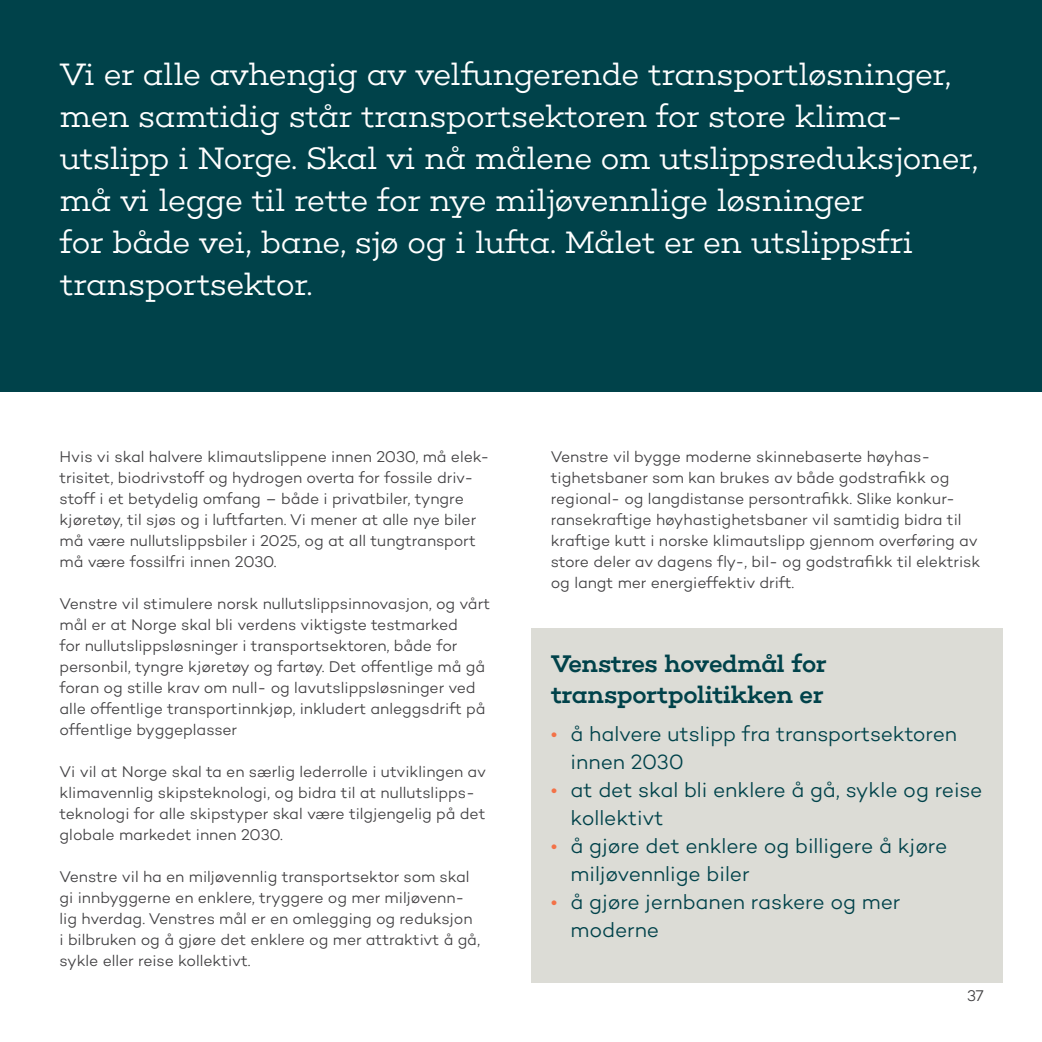
<style>
.page{position:relative;width:1042px;height:1042px;background:#fff}
.page>*{position:absolute;margin:0;border:0;box-sizing:border-box;transform-origin:0 0}
.t1{font:300 31.5px/42px "Choplin";letter-spacing:-.02em;color:#fff}
.t2{font:500 24.5px/31.5px "Choplin";letter-spacing:-.02em;color:#00424a}
.t3{font:300 21px/28px "Campton";letter-spacing:-.005em;color:#00424a}
.t4{font:300 15.75px/21px "Campton";letter-spacing:-.005em;color:#414042}
.s1{color:#f37248}
</style>
<div class="page">
<div style="left:0;top:0;width:1042px;height:392px;background:#00424a"></div>
<div style="left:531px;top:628px;width:471px;height:355px;background:#dcdcd6"></div>
<p class="t1" style="left:60px;top:53px;width:920px">Vi er alle avhengig av velfungerende transportløsninger, men samtidig står transportsektoren for store klima&shy;utslipp i Norge. Skal vi nå målene om utslippsreduksjoner, må vi legge til rette for nye miljøvennlige løsninger<br>for både vei, bane, sjø og i lufta. Målet er en utslippsfri transportsektor.</p>
<p class="t4" style="left:60px;top:446px;width:431px">Hvis vi skal halvere klimautslippene innen 2030, må elek&shy;trisitet, biodrivstoff og hydrogen overta for fossile driv&shy;stoff i et betydelig omfang – både i privatbiler, tyngre kjøretøy, til sjøs og i luftfarten. Vi mener at alle nye biler må være nullutslippsbiler i 2025, og at all tungtransport må være fossilfri innen 2030.</p>
<p class="t4" style="left:60px;top:593px;width:432px">Venstre vil stimulere norsk nullutslippsinnovasjon, og vårt mål er at Norge skal bli verdens viktigste testmarked<br>for nullutslippsløsninger i transportsektoren, både for personbil, tyngre kjøretøy og fartøy. Det offentlige må gå foran og stille krav om null- og lavutslippsløsninger ved alle offentlige transportinnkjøp, inkludert anleggsdrift på offentlige byggeplasser</p>
<p class="t4" style="left:60px;top:761px;width:428px">Vi vil at Norge skal ta en særlig lederrolle i utviklingen av klimavennlig skipsteknologi, og bidra til at nullutslipps&shy;teknologi for alle skipstyper skal være tilgjengelig på det globale markedet innen 2030.</p>
<p class="t4" style="left:60px;top:866px;width:422px">Venstre vil ha en miljøvennlig transportsektor som skal gi innbyggerne en enklere, tryggere og mer miljøvenn&shy;lig hverdag. Venstres mål er en omlegging og reduksjon i bilbruken og å gjøre det enklere og mer attraktivt å gå, sykle eller reise kollektivt.</p>
<p class="t4" style="left:551px;top:446px;width:431px">Venstre vil bygge moderne skinnebaserte høyhas&shy;tighetsbaner som kan brukes av både godstrafikk og regional- og langdistanse persontrafikk. Slike konkur&shy;ransekraftige høyhastighetsbaner vil samtidig bidra til kraftige kutt i norske klimautslipp gjennom overføring av store deler av dagens fly-, bil- og godstrafikk til elektrisk og langt mer energieffektiv drift.</p>
<h2 class="t2" style="left:551px;top:647px;width:277px">Venstres hovedmål for transportpolitikken er</h2>
<h3 class="t3" style="left:570px;top:719px;width:388px;text-indent:-20px"><span class="s1">•</span> å halvere utslipp fra transportsektoren innen 2030</h3>
<h3 class="t3" style="left:570px;top:775px;width:413px;text-indent:-20px"><span class="s1">•</span> at det skal bli enklere å gå, sykle og reise kollektivt</h3>
<h3 class="t3" style="left:570px;top:831px;width:378px;text-indent:-20px"><span class="s1">•</span> å gjøre det enklere og billigere å kjøre miljøvennlige biler</h3>
<h3 class="t3" style="left:570px;top:887px;width:331px;text-indent:-20px"><span class="s1">•</span> å gjøre jernbanen raskere og mer moderne</h3>
<p class="t4" style="left:967px;top:985px;width:18px">37</p>
</div>
